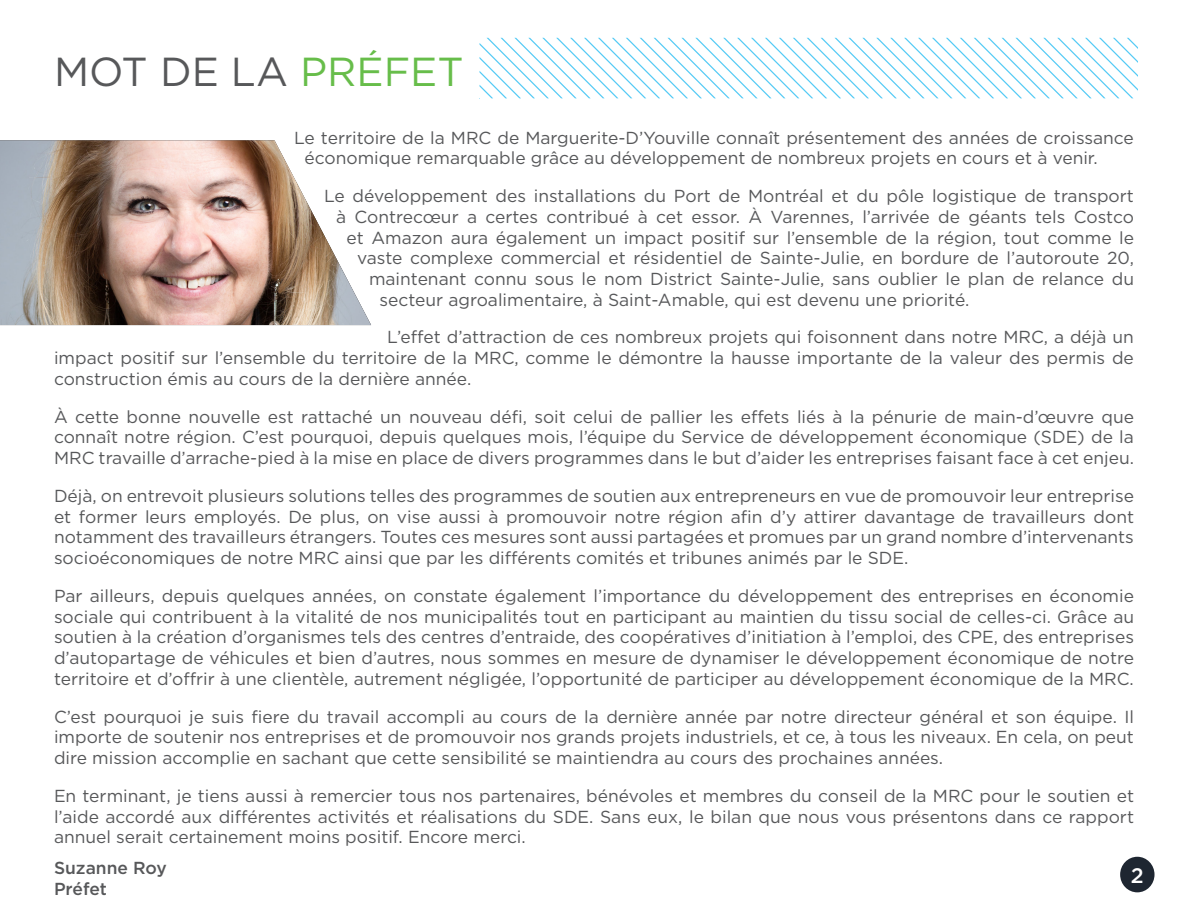
<style>
.page{position:relative;width:1188px;height:918px;background:#fff}
.page>*{position:absolute;margin:0;border:0;box-sizing:border-box;transform-origin:0 0}
.t1{font:40.5px "Gotham";color:#57585a}
.t2{font:500 21px "Gotham";color:#fff}
.t3{font:17.4px/20.9px "Gotham";color:#57585a;text-align:justify}
.t4{font:500 17.4px/20.9px "Gotham";color:#57585a}
.s1{color:#67bd4a}
</style>
<div class="page">
<div style="left:1120px;top:857px;width:35px;height:35px;background:#1e2631;border-radius:50%"></div>
<svg style="left:480px;top:38px;width:658px;height:60px"></svg>
<img style="left:0;top:140px;width:371px;height:185px">
<p class="t1" style="left:54px;top:46px;width:411px">MOT DE LA <span class="s1">PRÉFET</span></p>
<p class="t3" style="left:304px;top:127px;width:831px;text-indent:-10px">Le territoire de la MRC de Marguerite-D’Youville connaît présentement des années de croissance économique remarquable grâce au développement de nombreux projets en cours et à venir.</p>
<p class="t3" style="left:324px;top:185px;width:811px">Le développement des installations du Port de Montréal et du pôle logistique de transport</p>
<p class="t3" style="left:336px;top:206px;width:799px">à Contrecœur a certes contribué à cet essor. À Varennes, l’arrivée de géants tels Costco</p>
<p class="t3" style="left:346px;top:227px;width:789px">et Amazon aura également un impact positif sur l’ensemble de la région, tout comme le</p>
<p class="t3" style="left:357px;top:247px;width:778px">vaste complexe commercial et résidentiel de Sainte-Julie, en bordure de l’autoroute 20,</p>
<p class="t3" style="left:369px;top:268px;width:767px">maintenant connu sous le nom District Sainte-Julie, sans oublier le plan de relance du</p>
<p class="t3" style="left:380px;top:289px;width:591px">secteur agroalimentaire, à Saint-Amable, qui est devenu une priorité.</p>
<p class="t3" style="left:54px;top:327px;width:1081px;text-indent:333px">L’effet d’attraction de ces nombreux projets qui foisonnent dans notre MRC, a déjà un impact positif sur l’ensemble du territoire de la MRC, comme le démontre la hausse importante de la valeur des permis de construction émis au cours de la dernière année.</p>
<p class="t3" style="left:54px;top:406px;width:1082px">À cette bonne nouvelle est rattaché un nouveau défi, soit celui de pallier les effets liés à la pénurie de main-d’œuvre que connaît notre région. C’est pourquoi, depuis quelques mois, l’équipe du Service de développement économique (SDE) de la MRC travaille d’arrache-pied à la mise en place de divers programmes dans le but d’aider les entreprises faisant face à cet enjeu.</p>
<p class="t3" style="left:54px;top:485px;width:1082px">Déjà, on entrevoit plusieurs solutions telles des programmes de soutien aux entrepreneurs en vue de promouvoir leur entreprise et former leurs employés. De plus, on vise aussi à promouvoir notre région afin d’y attirer davantage de travailleurs dont notamment des travailleurs étrangers. Toutes ces mesures sont aussi partagées et promues par un grand nombre d’intervenants socioéconomiques de notre MRC ainsi que par les différents comités et tribunes animés par le SDE.</p>
<p class="t3" style="left:54px;top:585px;width:1082px">Par ailleurs, depuis quelques années, on constate également l’importance du développement des entreprises en économie sociale qui contribuent à la vitalité de nos municipalités tout en participant au maintien du tissu social de celles-ci. Grâce au soutien à la création d’organismes tels des centres d’entraide, des coopératives d’initiation à l’emploi, des CPE, des entreprises d’autopartage de véhicules et bien d’autres, nous sommes en mesure de dynamiser le développement économique de notre territoire et d’offrir à une clientèle, autrement négligée, l’opportunité de participer au développement économique de la MRC.</p>
<p class="t3" style="left:54px;top:706px;width:1081px">C’est pourquoi je suis fiere du travail accompli au cours de la dernière année par notre directeur général et son équipe. Il importe de soutenir nos entreprises et de promouvoir nos grands projets industriels, et ce, à tous les niveaux. En cela, on peut dire mission accomplie en sachant que cette sensibilité se maintiendra au cours des prochaines années.</p>
<p class="t3" style="left:54px;top:785px;width:1082px">En terminant, je tiens aussi à remercier tous nos partenaires, bénévoles et membres du conseil de la MRC pour le soutien et l’aide accordé aux différentes activités et réalisations du SDE. Sans eux, le bilan que nous vous présentons dans ce rapport annuel serait certainement moins positif. Encore merci.</p>
<p class="t4" style="left:54px;top:857px;width:114px">Suzanne Roy<br>Préfet</p>
<p class="t2" style="left:1131px;top:862px;width:14px">2</p>
</div>
